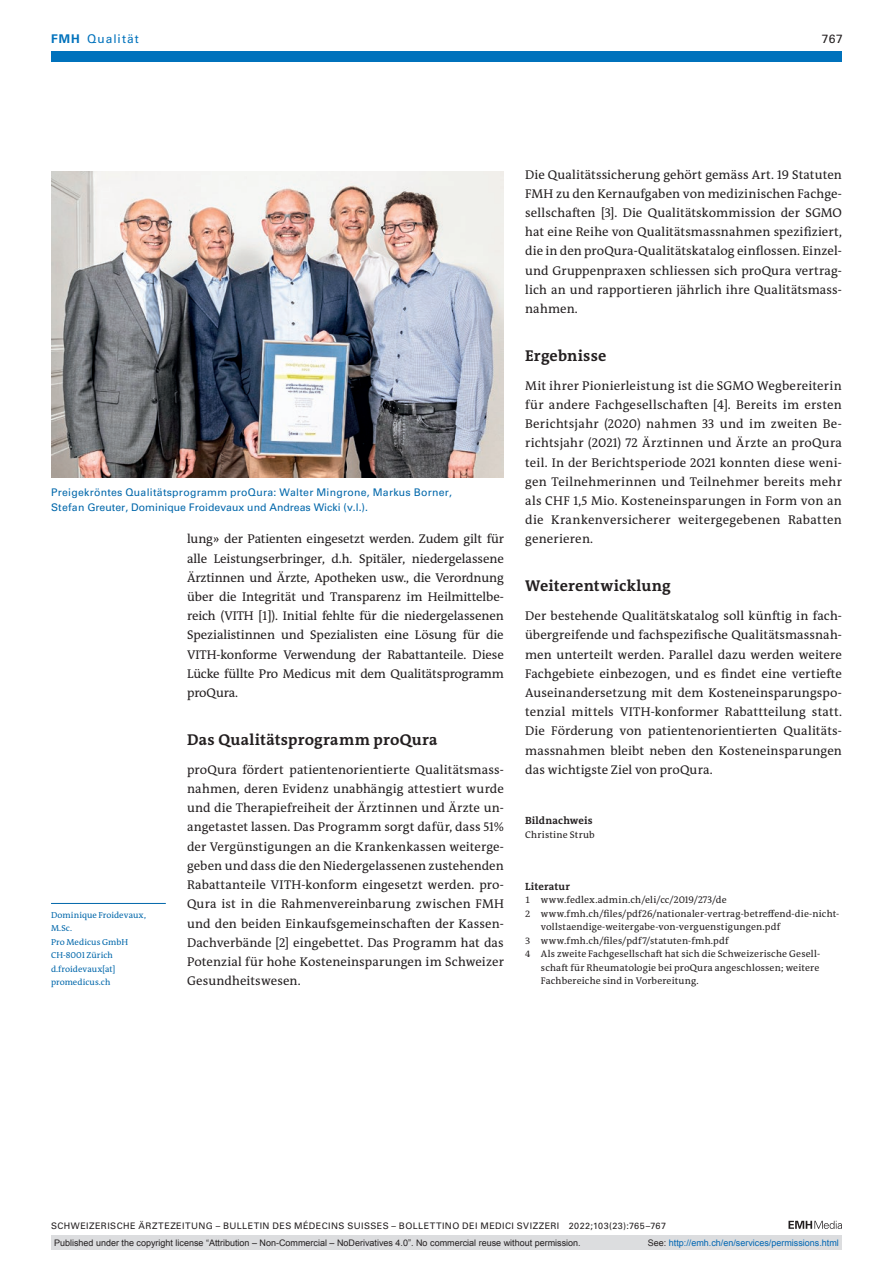
<style>
.page{position:relative;width:893px;height:1263px;background:#fff}
.page>*{position:absolute;margin:0;border:0;box-sizing:border-box;transform-origin:0 0}
.section-h1{font:700 15.75px "The Antiqua B W7";letter-spacing:.015em;color:#231f20}
.section-pn{font:12.75px/19.2px "The Antiqua B W5 Plain";letter-spacing:.005em;color:#231f20;text-align:justify}
.t1{font:12px "Univers LT Std";letter-spacing:.085em;color:#0072bc}
.t2{font:12px "Univers LT Std";color:#231f20}
.fig-caption{font:10.5px/15.5px "Univers LT Std";letter-spacing:.025em;color:#0067aa}
.an-credits-title{font:700 10.5px "The Antiqua B W7";letter-spacing:.015em;color:#231f20}
.ref-list-title{font:700 10.5px "The Antiqua B W7";letter-spacing:.015em;color:#231f20}
.ref-list{font:9.75px/13.5px "The Antiqua B W5 Plain";letter-spacing:.015em;color:#231f20}
.an-credits{font:9.75px "The Antiqua B W5 Plain";letter-spacing:.025em;color:#231f20}
.t3{font:9px "Arial";color:#231f20}
.t4{font:9px "Univers LT Std";letter-spacing:.05em;color:#231f20}
.t5{font:9px "Arial";color:#0066b3}
.author-address{font:8.7px/13.5px "The Antiqua B W5 Plain";letter-spacing:.005em;color:#0067aa}
.s1{font-weight:700}
.s2{font-size:9.3px}
.s3{color:#231f20}
</style>
<div class="page">
<svg style="left:788px;top:1221px;width:54px;height:8px"></svg>
<div style="left:51px;top:51px;width:791px;height:11px;background:#0072bc"></div>
<hr style="left:51px;top:903px;width:115px;height:1px;background:#0067aa">
<img style="left:51px;top:171px;width:453px;height:306px">
<div style="left:51px;top:1235px;width:791px;height:15px;background:#dcdddf"></div>
<p class="t1" style="left:51px;top:31px;width:89px"><span class="s1">FMH</span> Qualität</p>
<p class="t2" style="left:822px;top:31px;width:22px">767</p>
<p class="fig-caption" style="left:51px;top:484px;width:403px">Preigekröntes Qualitätsprogramm proQura: Walter Mingrone, Markus Borner,<br>Stefan Greuter, Dominique Froidevaux und Andreas Wicki (v.l.).</p>
<p class="author-address" style="left:51px;top:908px;width:96px">Dominique Froidevaux,<br>M.Sc.<br>Pro Medicus GmbH<br>CH-8001 Zürich d.froidevaux[at] promedicus.ch</p>
<p class="section-pn" style="left:187px;top:530px;width:318px">lung» der Patienten eingesetzt werden. Zudem gilt für alle Leistungserbringer, d.h. Spitäler, niedergelassene Ärztinnen und Ärzte, Apotheken usw., die Verordnung über die Integrität und Transparenz im Heilmittelbe&shy;reich (VITH [1]). Initial fehlte für die niedergelassenen Spezialistinnen und Spezialisten eine Lösung für die VITH-konforme Verwendung der Rabattanteile. Diese Lücke füllte Pro Medicus mit dem Qualitätsprogramm proQura.</p>
<p class="section-h1" style="left:187px;top:730px;width:252px">Das Qualitätsprogramm proQura</p>
<p class="section-pn" style="left:187px;top:760px;width:318px">proQura fördert patientenorientierte Qualitätsmass&shy;nahmen, deren Evidenz unabhängig attestiert wurde und die Therapiefreiheit der Ärztinnen und Ärzte un&shy;angetastet lassen. Das Programm sorgt dafür, dass 51% der Vergünstigungen an die Krankenkassen weiterge&shy;geben und dass die den Niedergelassenen zustehenden Rabattanteile VITH-konform eingesetzt werden. pro-Qura ist in die Rahmenvereinbarung zwischen FMH und den beiden Einkaufsgemeinschaften der Kassen-Dachverbände [2] eingebettet. Das Programm hat das Potenzial für hohe Kosteneinsparungen im Schweizer Gesundheitswesen.</p>
<p class="section-pn" style="left:525px;top:165px;width:318px">Die Qualitätssicherung gehört gemäss Art. 19 Statuten FMH zu den Kernaufgaben von medizinischen Fachge&shy;sellschaften [3]. Die Qualitätskommission der SGMO hat eine Reihe von Qualitätsmassnahmen spezifiziert, die in den proQura-Qualitätskatalog einflossen. Einzel&shy;und Gruppenpraxen schliessen sich proQura vertrag&shy;lich an und rapportieren jährlich ihre Qualitätsmass&shy;nahmen.</p>
<p class="section-h1" style="left:525px;top:346px;width:83px">Ergebnisse</p>
<p class="section-pn" style="left:525px;top:376px;width:318px">Mit ihrer Pionierleistung ist die SGMO Wegbereiterin für andere Fachgesellschaften [4]. Bereits im ersten Berichtsjahr (2020) nahmen 33 und im zweiten Be&shy;richtsjahr (2021) 72 Ärztinnen und Ärzte an proQura teil. In der Berichtsperiode 2021 konnten diese weni&shy;gen Teilnehmerinnen und Teilnehmer bereits mehr als CHF 1,5 Mio. Kosteneinsparungen in Form von an die Krankenversicherer weitergegebenen Rabatten generieren.</p>
<p class="section-h1" style="left:525px;top:576px;width:147px">Weiterentwicklung</p>
<p class="section-pn" style="left:525px;top:606px;width:318px">Der bestehende Qualitätskatalog soll künftig in fach&shy;übergreifende und fachspezifische Qualitätsmassnah&shy;men unterteilt werden. Parallel dazu werden weitere Fachgebiete einbezogen, und es findet eine vertiefte Auseinandersetzung mit dem Kosteneinsparungspo&shy;tenzial mittels VITH-konformer Rabattteilung statt.<br>Die Förderung von patientenorientierten Qualitäts&shy;massnahmen bleibt neben den Kosteneinsparungen das wichtigste Ziel von proQura.</p>
<p class="an-credits-title" style="left:525px;top:814px;width:69px">Bildnachweis</p>
<p class="an-credits" style="left:525px;top:828px;width:71px">Christine Strub</p>
<p class="ref-list-title" style="left:525px;top:879px;width:46px">Literatur</p>
<p class="ref-list" style="left:525px;top:893px;width:203px"><span class="s2">1</span> www.fedlex.admin.ch/eli/cc/2019/273/de</p>
<p class="ref-list" style="left:541px;top:907px;width:299px;text-indent:-16px"><span class="s2">2</span> www.fmh.ch/files/pdf26/nationaler-vertrag-betreffend-die-nicht&shy;vollstaendige-weitergabe-von-verguenstigungen.pdf</p>
<p class="ref-list" style="left:525px;top:934px;width:205px"><span class="s2">3</span> www.fmh.ch/files/pdf7/statuten-fmh.pdf</p>
<p class="ref-list" style="left:541px;top:947px;width:281px;text-align:justify;text-indent:-16px"><span class="s2">4</span> Als zweite Fachgesellschaft hat sich die Schweizerische Gesell&shy;schaft für Rheumatologie bei proQura angeschlossen; weitere Fachbereiche sind in Vorbereitung.</p>
<p class="t4" style="left:51px;top:1220px;width:617px">SCHWEIZERISCHE ÄRZTEZEITUNG – BULLETIN DES MÉDECINS SUISSES – BOLLETTINO DEI MEDICI SVIZZERI 2022;103(23):765–767</p>
<p class="t3" style="left:54px;top:1237px;width:528px">Published under the copyright license “Attribution – Non-Commercial – NoDerivatives 4.0”. No commercial reuse without permission.</p>
<p class="t5" style="left:648px;top:1237px;width:193px"><span class="s3">See:</span> http://emh.ch/en/services/permissions.html</p>
</div>
